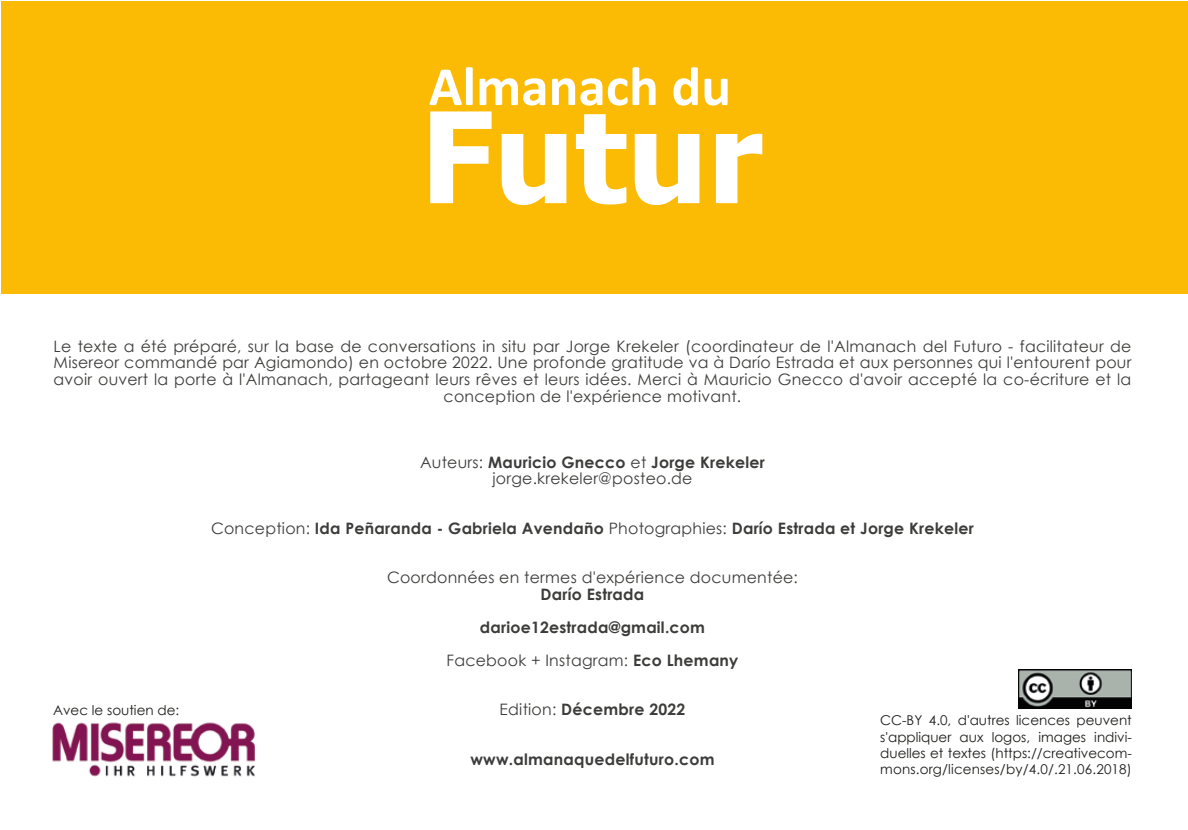
<style>
.page{position:relative;width:1188px;height:830px;background:#fff}
.page>*{position:absolute;margin:0;border:0;box-sizing:border-box;transform-origin:0 0}
.t1{font:700 126px "Tahoma";color:#fff}
.t2{font:700 55.5px "Calibri";color:#fff}
.t3{font:15.75px/16.5px "Century Gothic";letter-spacing:.015em;color:#3c3c3b;text-align:center}
.t4{font:700 15.75px/33px "Century Gothic";letter-spacing:.015em;color:#3c3c3b;text-align:center}
.t5{font:13.5px/16.2px "Century Gothic";color:#1d1d1b;text-align:justify}
.s1{font-weight:700}
.s2{font-weight:400}
</style>
<div class="page">
<div style="left:1px;top:2px;width:1187px;height:292px;background:#fbbb05"></div>
<img style="left:1019px;top:669px;width:112px;height:39px">
<img style="left:52px;top:722px;width:203px;height:55px">
<h2 class="t2" style="left:429px;top:47px;width:304px">Almanach du</h2>
<h1 class="t1" style="left:421px;top:69px;width:343px">Futur</h1>
<p class="t3" style="left:54px;top:337px;width:1079px">Le texte a été préparé, sur la base de conversations in situ par Jorge Krekeler (coordinateur de l'Almanach del Futuro - facilitateur de Misereor commandé par Agiamondo) en octobre 2022. Une profonde gratitude va à Darío Estrada et aux personnes qui l'entourent pour avoir ouvert la porte à l'Almanach, partageant leurs rêves et leurs idées. Merci à Mauricio Gnecco d'avoir accepté la co-écriture et la conception de l'expérience motivant.</p>
<p class="t5" style="left:53px;top:701px;width:128px">Avec le soutien de:</p>
<p class="t3" style="left:420px;top:453px;width:346px">Auteurs: <span class="s1">Mauricio Gnecco</span> et <span class="s1">Jorge Krekeler </span>jorge.krekeler@posteo.de</p>
<p class="t4" style="left:211px;top:510px;width:764px"><span class="s2">Conception:</span> Ida Peñaranda - Gabriela Avendaño <span class="s2">Photographies:</span> Darío Estrada et Jorge Krekeler</p>
<p class="t3" style="left:387px;top:568px;width:412px">Coordonnées en termes d'expérience documentée:</p>
<p class="t4" style="left:447px;top:576px;width:293px">Darío Estrada darioe12estrada@gmail.com<br><span class="s2">Facebook + Instagram:</span> Eco Lhemany</p>
<p class="t4" style="left:500px;top:692px;width:187px"><span class="s2">Edition:</span> Décembre 2022</p>
<p class="t4" style="left:470px;top:741px;width:246px">www.almanaquedelfuturo.com</p>
<p class="t5" style="left:880px;top:712px;width:253px">CC-BY 4.0, d'autres licences peuvent s'appliquer aux logos, images indivi&shy;duelles et textes (https://creativecom&shy;mons.org/licenses/by/4.0/.21.06.2018)</p>
</div>
